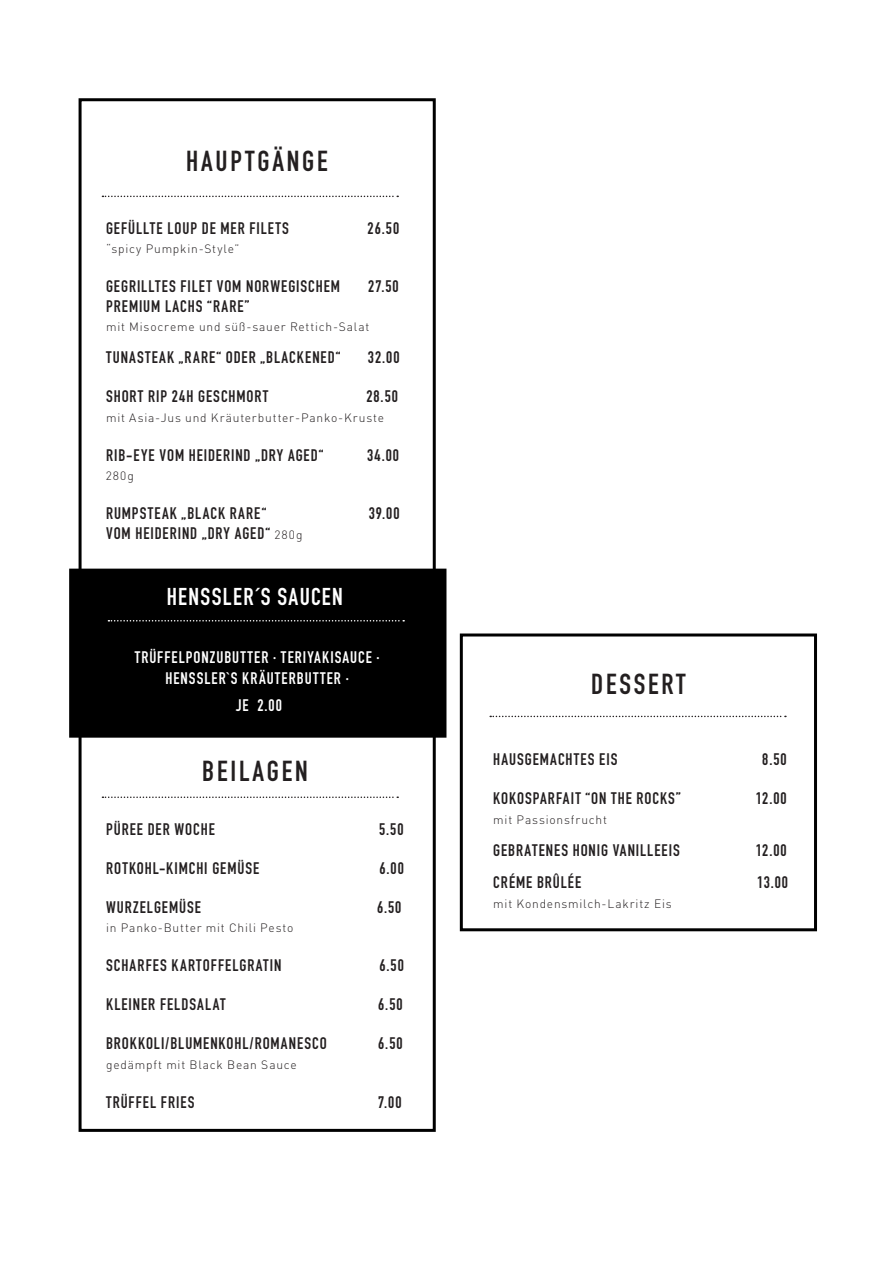
<style>
.page{position:relative;width:893px;height:1263px;background:#fff}
.page>*{position:absolute;margin:0;border:0;box-sizing:border-box;transform-origin:0 0}
.t1{font:700 28.5px "DIN Condensed";letter-spacing:.1em;color:#231f20}
.t2{font:700 24px "DIN Condensed";letter-spacing:.055em;color:#fff}
.t3{font:700 16.5px "DIN Condensed";letter-spacing:.06em;color:#231f20}
.t4{font:700 16.5px/21px "DIN Condensed";letter-spacing:.065em;color:#fff;text-align:center}
.t5{font:300 12px "DIN Pro";letter-spacing:.065em;color:#231f20}
.s1{font-family:"DIN Pro";font-weight:300;font-size:12px}
</style>
<div class="page">
<div style="left:460px;top:633px;width:357px;height:298px;background:#fff;border:3px solid #000"></div>
<svg style="left:490px;top:716px;width:296px;height:1px"></svg>
<div style="left:79px;top:98px;width:357px;height:1034px;background:#fff;border:3px solid #000"></div>
<svg style="left:102px;top:196px;width:296px;height:1px"></svg>
<svg style="left:102px;top:796px;width:296px;height:2px"></svg>
<div style="left:69px;top:569px;width:377px;height:169px;background:#000;border:3px solid #000"></div>
<svg style="left:108px;top:620px;width:296px;height:1px"></svg>
<p class="t1" style="left:186px;top:142px;width:143px">HAUPTGÄNGE</p>
<p class="t3" style="left:106px;top:217px;width:184px">GEFÜLLTE LOUP DE MER FILETS</p>
<p class="t3" style="left:368px;top:217px;width:33px">26.50</p>
<p class="t5" style="left:106px;top:241px;width:135px">“spicy Pumpkin-Style”</p>
<p class="t3" style="left:106px;top:275px;width:235px">GEGRILLTES FILET VOM NORWEGISCHEM</p>
<p class="t3" style="left:368px;top:275px;width:32px">27.50</p>
<p class="t3" style="left:106px;top:295px;width:145px">PREMIUM LACHS “RARE”</p>
<p class="t5" style="left:106px;top:319px;width:265px">mit Misocreme und süß-sauer Rettich-Salat</p>
<p class="t3" style="left:106px;top:346px;width:236px">TUNASTEAK „RARE“ ODER „BLACKENED“</p>
<p class="t3" style="left:368px;top:346px;width:33px">32.00</p>
<p class="t3" style="left:106px;top:385px;width:164px">SHORT RIP 24H GESCHMORT</p>
<p class="t3" style="left:366px;top:385px;width:33px">28.50</p>
<p class="t5" style="left:106px;top:409px;width:279px">mit Asia-Jus und Kräuterbutter-Panko-Kruste</p>
<p class="t3" style="left:106px;top:444px;width:219px">RIB-EYE VOM HEIDERIND „DRY AGED“</p>
<p class="t3" style="left:367px;top:444px;width:34px">34.00</p>
<p class="t5" style="left:106px;top:468px;width:29px">280g</p>
<p class="t3" style="left:106px;top:502px;width:162px">RUMPSTEAK „BLACK RARE“</p>
<p class="t3" style="left:369px;top:502px;width:32px">39.00</p>
<p class="t3" style="left:106px;top:522px;width:198px">VOM HEIDERIND „DRY AGED“ <span class="s1">280g</span></p>
<p class="t2" style="left:167px;top:580px;width:178px">HENSSLER´S SAUCEN</p>
<p class="t4" style="left:135px;top:647px;width:246px">TRÜFFELPONZUBUTTER · TERIYAKISAUCE ·<br>HENSSLER`S KRÄUTERBUTTER ·</p>
<p class="t4" style="left:236px;top:695px;width:47px">JE 2.00</p>
<p class="t1" style="left:202px;top:752px;width:107px">BEILAGEN</p>
<p class="t3" style="left:106px;top:818px;width:110px">PÜREE DER WOCHE</p>
<p class="t3" style="left:379px;top:818px;width:26px">5.50</p>
<p class="t3" style="left:106px;top:857px;width:155px">ROTKOHL-KIMCHI GEMÜSE</p>
<p class="t3" style="left:379px;top:857px;width:26px">6.00</p>
<p class="t3" style="left:106px;top:896px;width:96px">WURZELGEMÜSE</p>
<p class="t3" style="left:377px;top:896px;width:26px">6.50</p>
<p class="t5" style="left:106px;top:920px;width:189px">in Panko-Butter mit Chili Pesto</p>
<p class="t3" style="left:106px;top:954px;width:177px">SCHARFES KARTOFFELGRATIN</p>
<p class="t3" style="left:379px;top:954px;width:26px">6.50</p>
<p class="t3" style="left:106px;top:993px;width:121px">KLEINER FELDSALAT</p>
<p class="t3" style="left:378px;top:993px;width:26px">6.50</p>
<p class="t3" style="left:106px;top:1032px;width:222px">BROKKOLI/BLUMENKOHL/ROMANESCO</p>
<p class="t3" style="left:378px;top:1032px;width:26px">6.50</p>
<p class="t5" style="left:106px;top:1056px;width:192px">gedämpft mit Black Bean Sauce</p>
<p class="t3" style="left:106px;top:1091px;width:90px">TRÜFFEL FRIES</p>
<p class="t3" style="left:378px;top:1091px;width:25px">7.00</p>
<p class="t1" style="left:591px;top:665px;width:96px">DESSERT</p>
<p class="t3" style="left:493px;top:748px;width:126px">HAUSGEMACHTES EIS</p>
<p class="t3" style="left:762px;top:748px;width:26px">8.50</p>
<p class="t3" style="left:493px;top:787px;width:189px">KOKOSPARFAIT “ON THE ROCKS”</p>
<p class="t3" style="left:756px;top:787px;width:32px">12.00</p>
<p class="t5" style="left:493px;top:811px;width:115px">mit Passionsfrucht</p>
<p class="t3" style="left:493px;top:839px;width:188px">GEBRATENES HONIG VANILLEEIS</p>
<p class="t3" style="left:756px;top:839px;width:32px">12.00</p>
<p class="t3" style="left:493px;top:871px;width:89px">CRÉME BRÛLÉE</p>
<p class="t3" style="left:757px;top:871px;width:32px">13.00</p>
<p class="t5" style="left:493px;top:895px;width:180px">mit Kondensmilch-Lakritz Eis</p>
</div>
